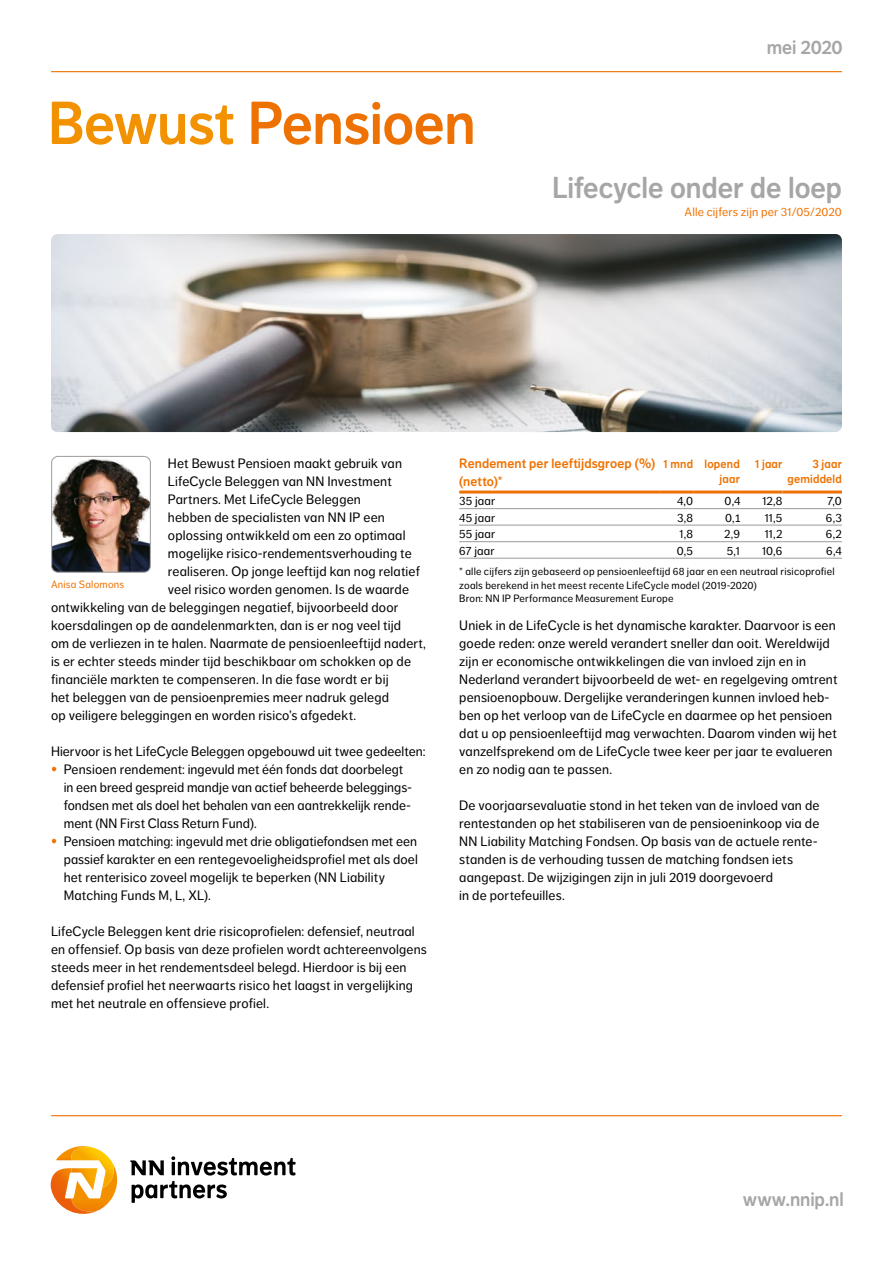
<style>
.page{position:relative;width:893px;height:1263px;background:#fff}
.page>*{position:absolute;margin:0;border:0;box-sizing:border-box;transform-origin:0 0}
.t1{font:60px "NN Dagny Display";letter-spacing:-.01em;color:#ee7203}
.t2{font:30px "NN Dagny Display";color:#a7a5a5}
.t3{font:19.5px "NN Dagny Display";letter-spacing:-.005em;color:#a7a5a5}
.t4{font:13.5px/18px "NN Dagny Text";letter-spacing:.01em;color:#000}
.t5{font:13.5px/18px "NN Dagny Display";letter-spacing:.01em;color:#ee7203}
.t6{font:12px "NN Dagny Text";letter-spacing:.015em;color:#000}
.t7{font:12px/15px "NN Dagny Display";letter-spacing:.015em;color:#ee7203;text-align:right}
.t8{font:12px "NN Dagny Text";letter-spacing:.015em;color:#ee7203}
.t9{font:10.5px/13.5px "NN Dagny Text";letter-spacing:.02em;color:#000}
.t10{font:10.5px "NN Dagny Text";letter-spacing:.02em;color:#ee7203}
.s1{color:#f39200}
.s2{font-family:"NN Dagny Display";font-size:15px;color:#ee7203}
.s3{font-family:"Calibri"}
</style>
<div class="page">
<hr style="left:51px;top:71px;width:791px;height:1px;background:#ee7203">
<hr style="left:51px;top:1115px;width:791px;height:1px;background:#ee7203">
<svg style="left:130px;top:1160px;width:34px;height:15px"></svg>
<svg style="left:171px;top:1156px;width:125px;height:19px"></svg>
<svg style="left:132px;top:1181px;width:95px;height:22px"></svg>
<svg style="left:51px;top:1146px;width:66px;height:68px"></svg>
<hr style="left:459px;top:508px;width:200px;height:1px;background:#a7a5a5">
<hr style="left:659px;top:508px;width:34px;height:1px;background:#a7a5a5">
<hr style="left:693px;top:508px;width:47px;height:1px;background:#a7a5a5">
<hr style="left:740px;top:508px;width:42px;height:1px;background:#a7a5a5">
<hr style="left:782px;top:508px;width:60px;height:1px;background:#a7a5a5">
<hr style="left:459px;top:524px;width:200px;height:2px;background:#a7a5a5">
<hr style="left:659px;top:524px;width:34px;height:2px;background:#a7a5a5">
<hr style="left:693px;top:524px;width:47px;height:2px;background:#a7a5a5">
<hr style="left:740px;top:524px;width:42px;height:2px;background:#a7a5a5">
<hr style="left:782px;top:524px;width:60px;height:2px;background:#a7a5a5">
<hr style="left:459px;top:541px;width:200px;height:1px;background:#a7a5a5">
<hr style="left:659px;top:541px;width:34px;height:1px;background:#a7a5a5">
<hr style="left:693px;top:541px;width:47px;height:1px;background:#a7a5a5">
<hr style="left:740px;top:541px;width:42px;height:1px;background:#a7a5a5">
<hr style="left:782px;top:541px;width:60px;height:1px;background:#a7a5a5">
<hr style="left:659px;top:490px;width:34px;height:3px;background:#ee7203">
<hr style="left:693px;top:490px;width:47px;height:3px;background:#ee7203">
<hr style="left:740px;top:490px;width:42px;height:3px;background:#ee7203">
<hr style="left:782px;top:490px;width:60px;height:3px;background:#ee7203">
<hr style="left:459px;top:558px;width:200px;height:1px;background:#a7a5a5">
<hr style="left:659px;top:558px;width:34px;height:1px;background:#a7a5a5">
<hr style="left:693px;top:558px;width:47px;height:1px;background:#a7a5a5">
<hr style="left:740px;top:558px;width:42px;height:1px;background:#a7a5a5">
<hr style="left:782px;top:558px;width:60px;height:1px;background:#a7a5a5">
<hr style="left:459px;top:490px;width:200px;height:3px;background:#ee7203">
<img style="left:51px;top:234px;width:791px;height:198px">
<img style="left:53px;top:456px;width:96px;height:115px">
<div style="left:51px;top:456px;width:100px;height:117px;border:1px solid #a7a5a5;border-radius:6px"></div>
<h1 class="t1" style="left:48px;top:88px;width:429px"><span class="s1">Bewust</span> Pensioen</h1>
<h3 class="t3" style="left:767px;top:36px;width:78px">mei 2020</h3>
<h2 class="t2" style="left:552px;top:170px;width:291px">Lifecycle onder de loep</h2>
<p class="t8" style="left:685px;top:205px;width:159px">Alle cijfers zijn per 31/05/2020</p>
<p class="t4" style="left:168px;top:454px;width:236px">Het Bewust Pensioen maakt gebruik van</p>
<p class="t4" style="left:168px;top:472px;width:225px">LifeCycle Beleggen van NN Investment</p>
<p class="t4" style="left:168px;top:490px;width:194px">Partners. Met LifeCycle Beleggen</p>
<p class="t4" style="left:168px;top:508px;width:218px">hebben de specialisten van NN IP een</p>
<p class="t4" style="left:168px;top:526px;width:239px">oplossing ontwikkeld om een zo optimaal</p>
<p class="t4" style="left:168px;top:544px;width:245px">mogelijke risico-rendementsverhouding te</p>
<p class="t4" style="left:168px;top:562px;width:253px">realiseren. Op jonge leeftijd kan nog relatief</p>
<p class="t4" style="left:168px;top:580px;width:242px">veel risico worden genomen. Is de waarde</p>
<p class="t4" style="left:51px;top:598px;width:349px">ontwikkeling van de beleggingen negatief, bijvoorbeeld door</p>
<p class="t4" style="left:51px;top:616px;width:352px">koersdalingen op de aandelenmarkten, dan is er nog veel tijd</p>
<p class="t4" style="left:51px;top:634px;width:376px">om de verliezen in te halen. Naarmate de pensioenleeftijd nadert,</p>
<p class="t4" style="left:51px;top:652px;width:361px">is er echter steeds minder tijd beschikbaar om schokken op de</p>
<p class="t4" style="left:51px;top:670px;width:339px">financiële markten te compenseren. In die fase wordt er bij</p>
<p class="t4" style="left:51px;top:688px;width:339px">het beleggen van de pensioenpremies meer nadruk gelegd</p>
<p class="t4" style="left:51px;top:706px;width:307px">op veiligere beleggingen en worden risico’s afgedekt.</p>
<p class="t4" style="left:51px;top:742px;width:376px">Hiervoor is het LifeCycle Beleggen opgebouwd uit twee gedeelten:</p>
<p class="t4" style="left:64px;top:760px;width:350px;text-indent:-13px"><span class="s2">•</span> Pensioen rendement: ingevuld met één fonds dat doorbelegt in een breed gespreid mandje van actief beheerde beleggings&shy;fondsen met als doel het behalen van een aantrekkelijk rende&shy;ment (NN First Class Return Fund).</p>
<p class="t4" style="left:64px;top:832px;width:356px;text-indent:-13px"><span class="s2">•</span> Pensioen matching: ingevuld met drie obligatiefondsen met een passief karakter en een rentegevoeligheidsprofiel met als doel het renterisico zoveel mogelijk te beperken (NN Liability Matching Funds M, L, XL).</p>
<p class="t4" style="left:51px;top:922px;width:377px">LifeCycle Beleggen kent drie risicoprofielen: defensief, neutraal en offensief. Op basis van deze profielen wordt achtereenvolgens steeds meer in het rendementsdeel belegd. Hierdoor is bij een defensief profiel het neerwaarts risico het laagst in vergelijking met het neutrale en offensieve profiel.</p>
<p class="t10" style="left:51px;top:578px;width:75px">Anisa Salomons</p>
<p class="t5" style="left:459px;top:454px;width:197px">Rendement per leeftijdsgroep (%) (netto)*</p>
<p class="t7" style="left:664px;top:456px;width:78px">1 mnd lopend jaar</p>
<p class="t7" style="left:755px;top:456px;width:29px">1 jaar</p>
<p class="t7" style="left:787px;top:456px;width:56px">3 jaar gemiddeld</p>
<p class="t6" style="left:459px;top:494px;width:38px">35 jaar</p>
<p class="t6" style="left:677px;top:494px;width:18px">4,0</p>
<p class="t6" style="left:725px;top:494px;width:18px">0,4</p>
<p class="t6" style="left:763px;top:494px;width:21px">12,8</p>
<p class="t6" style="left:828px;top:494px;width:16px">7,0</p>
<p class="t6" style="left:459px;top:511px;width:37px">45 jaar</p>
<p class="t6" style="left:677px;top:511px;width:18px">3,8</p>
<p class="t6" style="left:725px;top:511px;width:17px">0,<span class="s3">1</span></p>
<p class="t6" style="left:765px;top:511px;width:19px">11,5</p>
<p class="t6" style="left:826px;top:511px;width:18px">6,3</p>
<p class="t6" style="left:459px;top:527px;width:38px">55 jaar</p>
<p class="t6" style="left:679px;top:527px;width:15px">1,8</p>
<p class="t6" style="left:724px;top:527px;width:17px">2,9</p>
<p class="t6" style="left:765px;top:527px;width:19px">11,2</p>
<p class="t6" style="left:826px;top:527px;width:18px">6,2</p>
<p class="t6" style="left:459px;top:544px;width:37px">67 jaar</p>
<p class="t6" style="left:677px;top:544px;width:18px">0,5</p>
<p class="t6" style="left:727px;top:544px;width:15px">5,1</p>
<p class="t6" style="left:762px;top:544px;width:22px">10,6</p>
<p class="t6" style="left:826px;top:544px;width:17px">6,4</p>
<p class="t9" style="left:459px;top:565px;width:377px">* alle cijfers zijn gebaseerd op pensioenleeftijd 68 jaar en een neutraal risicoprofiel zoals berekend in het meest recente LifeCycle model (2019-2020)<br>Bron: NN IP Performance Measurement Europe</p>
<p class="t4" style="left:459px;top:616px;width:380px">Uniek in de LifeCycle is het dynamische karakter. Daarvoor is een goede reden: onze wereld verandert sneller dan ooit. Wereldwijd zijn er economische ontwikkelingen die van invloed zijn en in Nederland verandert bijvoorbeeld de wet- en regelgeving omtrent pensioenopbouw. Dergelijke veranderingen kunnen invloed heb&shy;ben op het verloop van de LifeCycle en daarmee op het pensioen dat u op pensioenleeftijd mag verwachten. Daarom vinden wij het vanzelfsprekend om de LifeCycle twee keer per jaar te evalueren en zo nodig aan te passen.</p>
<p class="t4" style="left:459px;top:796px;width:362px">De voorjaarsevaluatie stond in het teken van de invloed van de rentestanden op het stabiliseren van de pensioeninkoop via de NN Liability Matching Fondsen. Op basis van de actuele rente&shy;standen is de verhouding tussen de matching fondsen iets aangepast. De wijzigingen zijn in juli 2019 doorgevoerd<br>in de portefeuilles.</p>
<h3 class="t3" style="left:743px;top:1188px;width:102px">www.nnip.nl</h3>
</div>
